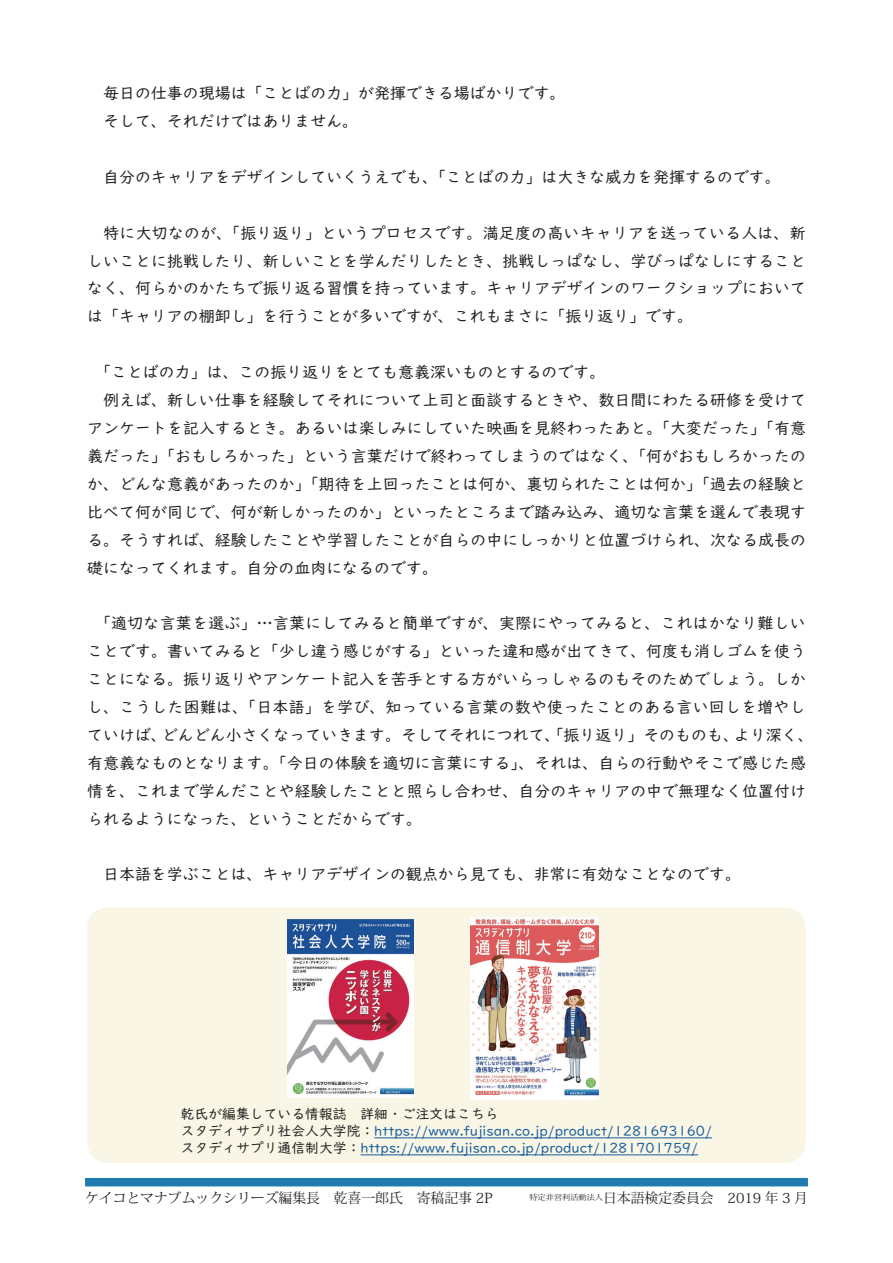
<style>
.page{position:relative;width:893px;height:1263px;background:#fff}
.page>*{position:absolute;margin:0;border:0;box-sizing:border-box;transform-origin:0 0}
.t1{font:15.9px/27.9px "UD Digi Kyokasho NP R";color:#231f20}
.t2{font:13.8px/17px "UD Digi Kyokasho NP R";color:#175d9e}
.t3{font:13.8px "Koz Min Pro";color:#231f20}
.s1{color:#231f20}
</style>
<div class="page">
<div style="left:85px;top:1178px;width:723px;height:8px;background:#207bb0"></div>
<div style="left:87px;top:907px;width:719px;height:256px;background:#f9f6e6;border-radius:21px"></div>
<img style="left:470px;top:917px;width:128px;height:182px">
<img style="left:288px;top:919px;width:126px;height:178px">
<hr style="left:374px;top:1137px;width:338px;height:1px;background:#175d9e">
<hr style="left:360px;top:1154px;width:338px;height:1px;background:#175d9e">
<p class="t1" style="left:87px;top:79px;width:480px">　毎日の仕事の現場は「ことばの力」が発揮できる場ばかりです。　そして、それだけではありません。</p>
<p class="t1" style="left:87px;top:163px;width:695px">　自分のキャリアをデザインしていくうえでも、「ことばの力」は大きな威力を発揮するのです。</p>
<p class="t1" style="left:87px;top:219px;width:720px;text-align:justify">　特に大切なのが、「振り返り」というプロセスです。満足度の高いキャリアを送っている人は、新しいことに挑戦したり、新しいことを学んだりしたとき、挑戦しっぱなし、学びっぱなしにすることなく、何らかのかたちで振り返る習慣を持っています。キャリアデザインのワークショップにおいては「キャリアの棚卸し」を行うことが多いですが、これもまさに「振り返り」です。</p>
<p class="t1" style="left:87px;top:358px;width:720px">　「ことばの力」は、この振り返りをとても意義深いものとするのです。<br>　例えば、新しい仕事を経験してそれについて上司と面談するときや、数日間にわたる研修を受けてアンケートを記入するとき。あるいは楽しみにしていた映画を見終わったあと。「大変だった」「有意義だった」「おもしろかった」という言葉だけで終わってしまうのではなく、「何がおもしろかったのか、どんな意義があったのか」「期待を上回ったことは何か、裏切られたことは何か」「過去の経験と比べて何が同じで、何が新しかったのか」といったところまで踏み込み、適切な言葉を選んで表現する。そうすれば、経験したことや学習したことが自らの中にしっかりと位置づけられ、次なる成長の礎になってくれます。自分の血肉になるのです。</p>
<p class="t1" style="left:87px;top:609px;width:728px">　「適切な言葉を選ぶ」…言葉にしてみると簡単ですが、実際にやってみると、これはかなり難しいことです。書いてみると「少し違う感じがする」といった違和感が出てきて、何度も消しゴムを使うことになる。振り返りやアンケート記入を苦手とする方がいらっしゃるのもそのためでしょう。しかし、こうした困難は、「日本語」を学び、知っている言葉の数や使ったことのある言い回しを増やしていけば、どんどん小さくなっていきます。そしてそれにつれて、「振り返り」そのものも、より深く、有意義なものとなります。「今日の体験を適切に言葉にする」、それは、自らの行動やそこで感じた感情を、これまで学んだことや経験したことと照らし合わせ、自分のキャリアの中で無理なく位置付けられるようになった、ということだからです。</p>
<p class="t1" style="left:87px;top:861px;width:655px">　日本語を学ぶことは、キャリアデザインの観点から見ても、非常に有効なことなのです。</p>
<p class="t2" style="left:181px;top:1105px;width:533px"><span class="s1">乾氏が編集している情報誌　詳細・ご注文はこちら<br>スタディサプリ社会人大学院：</span>https://www.fujisan.co.jp/product/1281693160/<span class="s1">スタディサプリ通信制大学：</span>https://www.fujisan.co.jp/product/1281701759/</p>
<p class="t3" style="left:85px;top:1188px;width:409px">ケイコとマナブムックシリーズ編集長　乾喜一郎氏　寄稿記事 2P</p>
<p class="t3" style="left:529px;top:1188px;width:280px"><sup>特定非営利活動法人</sup>日本語検定委員会　2019 年 3 月</p>
</div>
